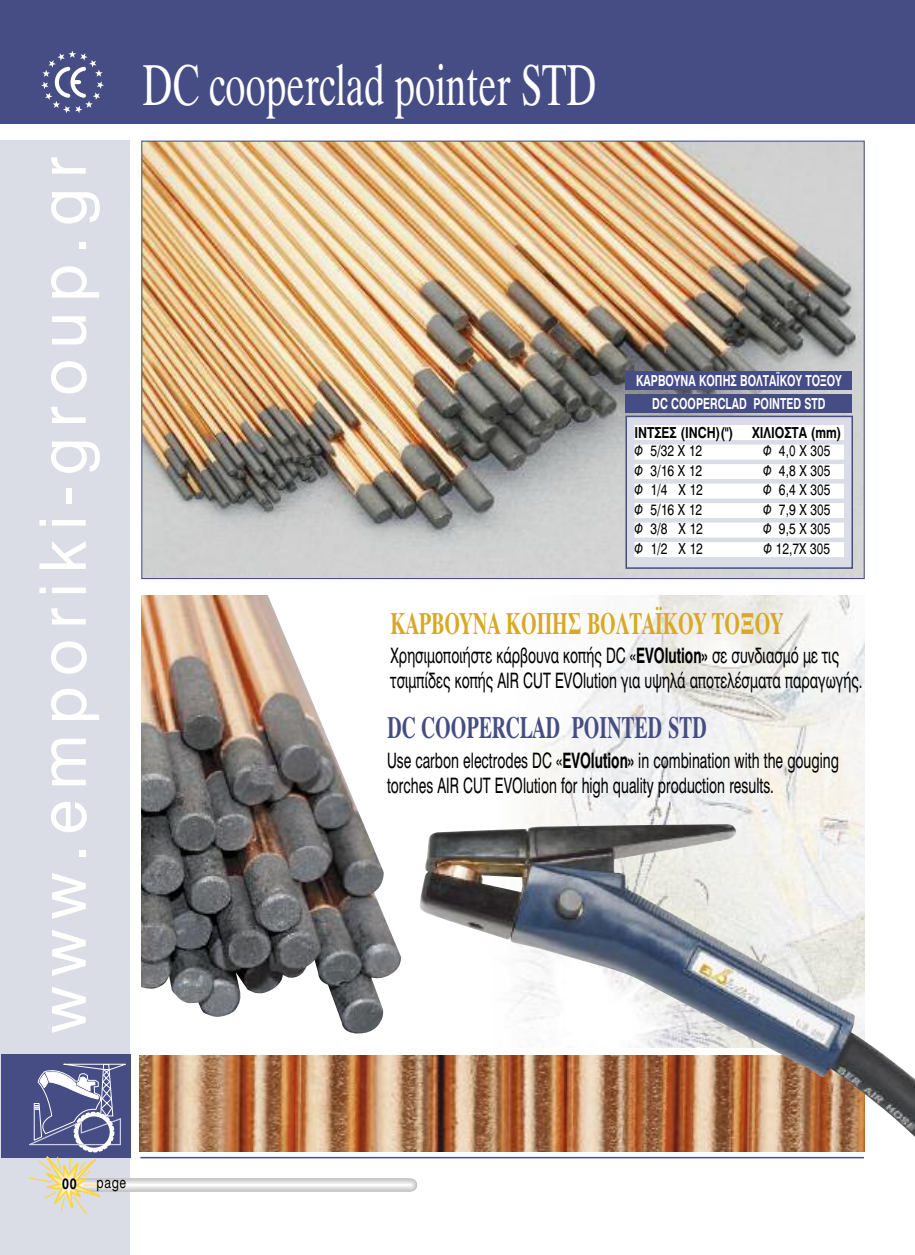
<style>
.page{position:relative;width:915px;height:1255px;background:#fff}
.page>*{position:absolute;margin:0;border:0;box-sizing:border-box;transform-origin:0 0}
.t1{font:63.45px "UB Helvetica";letter-spacing:.155em;color:#fff}
.t2{font:60px "UB Times";color:#fff;scale:.65 1}
.t3{font:31.5px "UB Times Bold";color:#d8a925;scale:.65 1}
.t4{font:31.5px "UB Times Bold";color:#454d84;scale:.65 1}
.t5{font:21px/25.2px "UB Helvetica";color:#000;scale:.65 1}
.t6{font:15px "UB Helvetica";color:#000;scale:.8 1}
.t7{font:15px/23.2px "UB Helvetica Bold";color:#fff;text-align:center;scale:.7 1}
.t8{font:15px "UB Helvetica Bold";color:#000;scale:.8 1}
.s1{font-family:"UB Helvetica Italic"}
.s2{font-family:"UB Helvetica Bold"}
</style>
<div class="page">
<div style="left:0;top:140px;width:130px;height:1114px;background:#dadce6"></div>
<div style="left:1px;top:1053px;width:129px;height:104px;background:#454d84"></div>
<div style="left:0;top:0;width:914px;height:123px;background:#454d84"></div>
<hr style="left:140px;top:1156px;width:723px;height:2px;background:#454d84">
<svg style="left:41px;top:51px;width:63px;height:62px"></svg>
<div style="left:70px;top:1178px;width:340px;height:13px;background:#c6c5c6"></div>
<div style="left:70px;top:1179px;width:340px;height:11px;background:#cccdce"></div>
<div style="left:70px;top:1180px;width:340px;height:9px;background:#d6d7d7"></div>
<div style="left:70px;top:1181px;width:340px;height:7px;background:#dfe0e1"></div>
<div style="left:70px;top:1181px;width:340px;height:6px;background:#dbdcdc"></div>
<div style="left:70px;top:1182px;width:340px;height:5px;background:#e9e9ea"></div>
<hr style="left:70px;top:1183px;width:340px;height:3px;background:#f3f4f4">
<hr style="left:70px;top:1184px;width:340px;height:1px;background:#fff">
<svg style="left:24px;top:1063px;width:105px;height:151px"></svg>
<img style="left:527px;top:596px;width:337px;height:228px">
<img style="left:140px;top:1055px;width:724px;height:96px">
<img style="left:141px;top:596px;width:260px;height:437px">
<img style="left:143px;top:143px;width:719px;height:434px">
<div style="left:626px;top:417px;width:225px;height:150px;background:#dadce6"></div>
<div style="left:625px;top:415px;width:227px;height:154px;border:2px solid #454d84"></div>
<div style="left:634px;top:425px;width:209px;height:15px;background:#fff"></div>
<div style="left:634px;top:444px;width:209px;height:15px;background:#fff"></div>
<div style="left:634px;top:464px;width:209px;height:15px;background:#fff"></div>
<div style="left:634px;top:483px;width:209px;height:15px;background:#fff"></div>
<div style="left:634px;top:503px;width:209px;height:15px;background:#fff"></div>
<div style="left:634px;top:522px;width:209px;height:15px;background:#fff"></div>
<div style="left:634px;top:542px;width:209px;height:15px;background:#fff"></div>
<img style="left:419px;top:824px;width:495px;height:312px">
<div style="left:625px;top:371px;width:227px;height:18px;background:#454d84"></div>
<div style="left:625px;top:394px;width:227px;height:18px;background:#454d84"></div>
<h1 class="t1" style="left:24px;top:1033px;width:878px;rotate:-90deg">www.emporiki-group.gr</h1>
<h2 class="t2" style="left:142px;top:52px;width:700px">DC cooperclad pointer STD</h2>
<p class="t7" style="left:636px;top:369px;width:295px">ΚΑΡΒΟΥΝΑ ΚΟΠΗΣ ΒΟΛΤΑΪΚΟΥ ΤΟΞΟΥ<br>DC COOPERCLAD POINTED STD</p>
<p class="t8" style="left:634px;top:423px;width:260px">ΙΝΤΣΕΣ (INCH)(") ΧΙΛΙΟΣΤΑ (mm)</p>
<p class="t6" style="left:634px;top:441px;width:86px"><span class="s1">Φ</span> 5/32 Χ 12</p>
<p class="t6" style="left:762px;top:441px;width:86px"><span class="s1">Φ</span> 4,0 Χ 305</p>
<p class="t6" style="left:634px;top:461px;width:86px"><span class="s1">Φ</span> 3/16 Χ 12</p>
<p class="t6" style="left:762px;top:461px;width:86px"><span class="s1">Φ</span> 4,8 Χ 305</p>
<p class="t6" style="left:634px;top:480px;width:87px"><span class="s1">Φ</span> 1/4 Χ 12</p>
<p class="t6" style="left:762px;top:480px;width:86px"><span class="s1">Φ</span> 6,4 Χ 305</p>
<p class="t6" style="left:634px;top:500px;width:86px"><span class="s1">Φ</span> 5/16 Χ 12</p>
<p class="t6" style="left:762px;top:500px;width:86px"><span class="s1">Φ</span> 7,9 Χ 305</p>
<p class="t6" style="left:634px;top:519px;width:87px"><span class="s1">Φ</span> 3/8 Χ 12</p>
<p class="t6" style="left:762px;top:519px;width:86px"><span class="s1">Φ</span> 9,5 Χ 305</p>
<p class="t6" style="left:634px;top:539px;width:87px"><span class="s1">Φ</span> 1/2 Χ 12</p>
<p class="t6" style="left:763px;top:539px;width:85px"><span class="s1">Φ</span> 12,7Χ 305</p>
<h3 class="t3" style="left:390px;top:605px;width:605px">ΚΑΡΒΟΥΝΑ ΚΟΠΗΣ ΒΟΛΤΑΪΚΟΥ ΤΟΞΟΥ</h3>
<p class="t5" style="left:390px;top:642px;width:727px">Χρησιµοποιήστε κάρβουνα κοπής DC «<span class="s2">EVOlution»</span> σε συνδιασµό µε τις τσιµπίδες κοπής AIR CUT EVOlution για υψηλά αποτελέσµατα παραγωγής.</p>
<h3 class="t4" style="left:387px;top:710px;width:493px">DC COOPERCLAD POINTED STD</h3>
<p class="t5" style="left:387px;top:747px;width:696px">Use carbon electrodes DC «<span class="s2">EVOlution»</span> in combination with the gouging torches AIR CUT EVOlution for high quality production results.</p>
<p class="t8" style="left:62px;top:1173px;width:20px">00</p>
<p class="t6" style="left:96px;top:1173px;width:39px">page</p>
</div>
